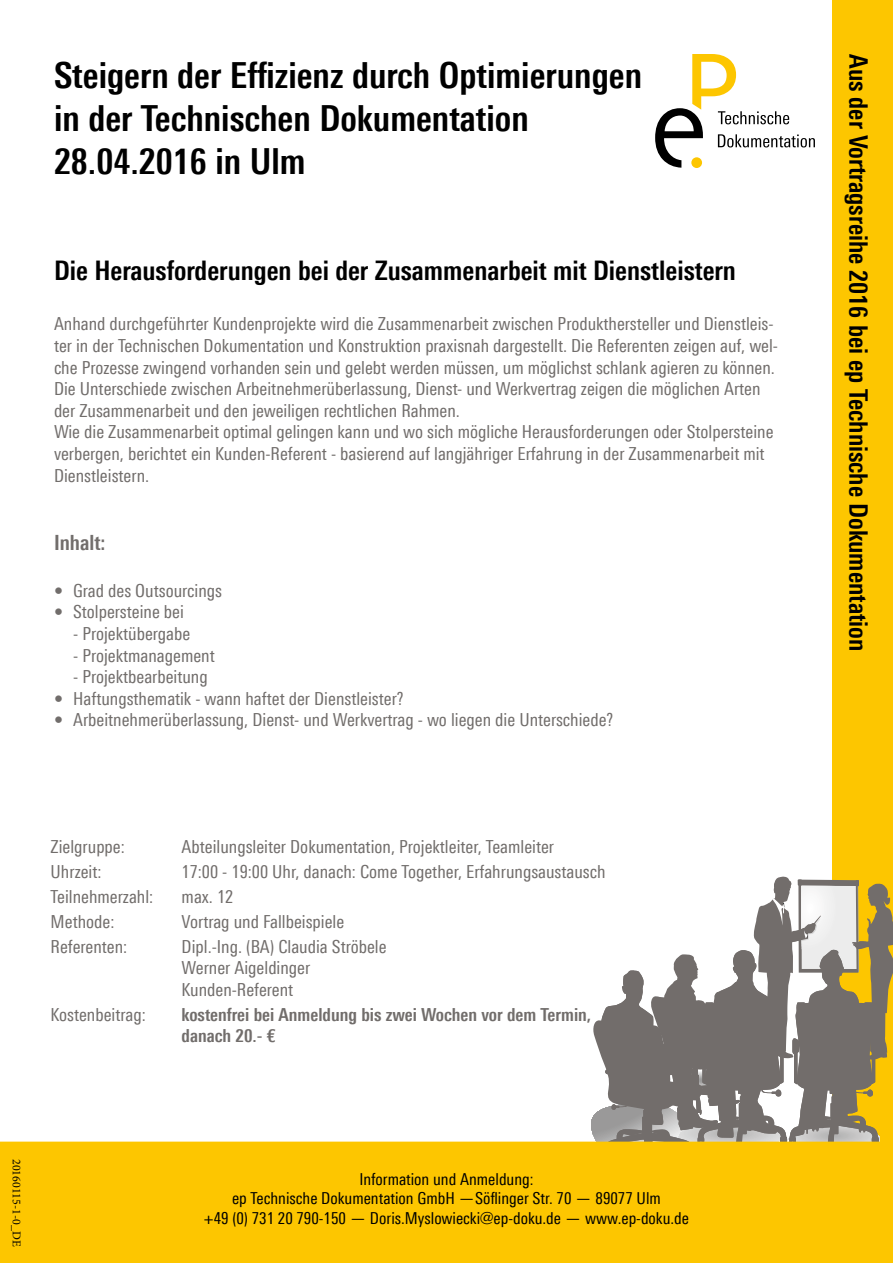
<style>
.page{position:relative;width:893px;height:1263px;background:#fff}
.page>*{position:absolute;margin:0;border:0;box-sizing:border-box;transform-origin:0 0}
.t1{font:700 36px/43.2px "Linotype Univers 620 Cn";color:#000}
.t2{font:700 27px "Linotype Univers 620 Cn";color:#000}
.t3{font:700 25.5px "Linotype Univers 620 Cn";color:#000}
.t4{font:700 21px "Linotype Univers 620 Cn";color:#716d6b}
.t5{font:18px/21.6px "Linotype Univers 420 Cn";color:#716d6b}
.t6{font:700 18px/21.6px "Linotype Univers 620 Cn";color:#716d6b}
.t7{font:16.5px/19.8px "Linotype Univers 420 Cn";color:#000;text-align:center}
.t8{font:12px "Minion Pro";color:#000}
</style>
<div class="page">
<svg style="left:655px;top:54px;width:160px;height:114px"></svg>
<div style="left:832px;top:0;width:61px;height:876px;background:#fdc600"></div>
<svg style="left:591px;top:876px;width:302px;height:265px"></svg>
<div style="left:0;top:1141px;width:893px;height:122px;background:#fdc600"></div>
<h1 class="t1" style="left:54px;top:53px;width:590px">Steigern der Effizienz durch Optimierungen in der Technischen Dokumentation<br>28.04.2016 in Ulm</h1>
<h2 class="t2" style="left:54px;top:254px;width:684px">Die Herausforderungen bei der Zusammenarbeit mit Dienstleistern</h2>
<p class="t5" style="left:54px;top:313px;width:725px">Anhand durchgeführter Kundenprojekte wird die Zusammenarbeit zwischen Produkthersteller und Dienstleis&shy;ter in der Technischen Dokumentation und Konstruktion praxisnah dargestellt. Die Referenten zeigen auf, wel&shy;che Prozesse zwingend vorhanden sein und gelebt werden müssen, um möglichst schlank agieren zu können.<br>Die Unterschiede zwischen Arbeitnehmerüberlassung, Dienst- und Werkvertrag zeigen die möglichen Arten der Zusammenarbeit und den jeweiligen rechtlichen Rahmen.<br>Wie die Zusammenarbeit optimal gelingen kann und wo sich mögliche Herausforderungen oder Stolpersteine verbergen, berichtet ein Kunden-Referent - basierend auf langjähriger Erfahrung in der Zusammenarbeit mit Dienstleistern.</p>
<p class="t4" style="left:54px;top:530px;width:53px">Inhalt:</p>
<p class="t5" style="left:54px;top:579px;width:170px">• Grad des Outsourcings</p>
<p class="t5" style="left:54px;top:601px;width:131px">• Stolpersteine bei</p>
<p class="t5" style="left:73px;top:623px;width:119px">- Projektübergabe</p>
<p class="t5" style="left:73px;top:644px;width:143px">- Projektmanagement</p>
<p class="t5" style="left:73px;top:666px;width:136px">- Projektbearbeitung</p>
<p class="t5" style="left:54px;top:687px;width:351px">• Haftungsthematik - wann haftet der Dienstleister?</p>
<p class="t5" style="left:54px;top:709px;width:561px">• Arbeitnehmerüberlassung, Dienst- und Werkvertrag - wo liegen die Unterschiede?</p>
<p class="t5" style="left:51px;top:835px;width:76px">Zielgruppe:</p>
<p class="t5" style="left:182px;top:835px;width:374px">Abteilungsleiter Dokumentation, Projektleiter, Teamleiter</p>
<p class="t5" style="left:51px;top:860px;width:52px">Uhrzeit:</p>
<p class="t5" style="left:182px;top:860px;width:425px">17:00 - 19:00 Uhr, danach: Come Together, Erfahrungsaustausch</p>
<p class="t5" style="left:51px;top:885px;width:104px">Teilnehmerzahl:</p>
<p class="t5" style="left:182px;top:885px;width:53px">max. 12</p>
<p class="t5" style="left:51px;top:910px;width:65px">Methode:</p>
<p class="t5" style="left:182px;top:910px;width:164px">Vortrag und Fallbeispiele</p>
<p class="t5" style="left:51px;top:935px;width:78px">Referenten:</p>
<p class="t5" style="left:182px;top:935px;width:206px">Dipl.-Ing. (BA) Claudia Ströbele<br>Werner Aigeldinger<br>Kunden-Referent</p>
<p class="t5" style="left:51px;top:1003px;width:97px">Kostenbeitrag:</p>
<p class="t6" style="left:182px;top:1003px;width:411px">kostenfrei bei Anmeldung bis zwei Wochen vor dem Termin, danach 20.- €</p>
<p class="t8" style="left:25px;top:1159px;width:89px;rotate:90deg">20160115-1-0_DE</p>
<p class="t7" style="left:204px;top:1169px;width:487px">Information und Anmeldung:<br>ep Technische Dokumentation GmbH —Söflinger Str. 70 — 89077 Ulm<br>+49 (0) 731 20 790-150 — Doris.Myslowiecki@ep-doku.de — www.ep-doku.de</p>
<h3 class="t3" style="left:874px;top:54px;width:599px;rotate:90deg">Aus der Vortragsreihe 2016 bei ep Technische Dokumentation</h3>
</div>
